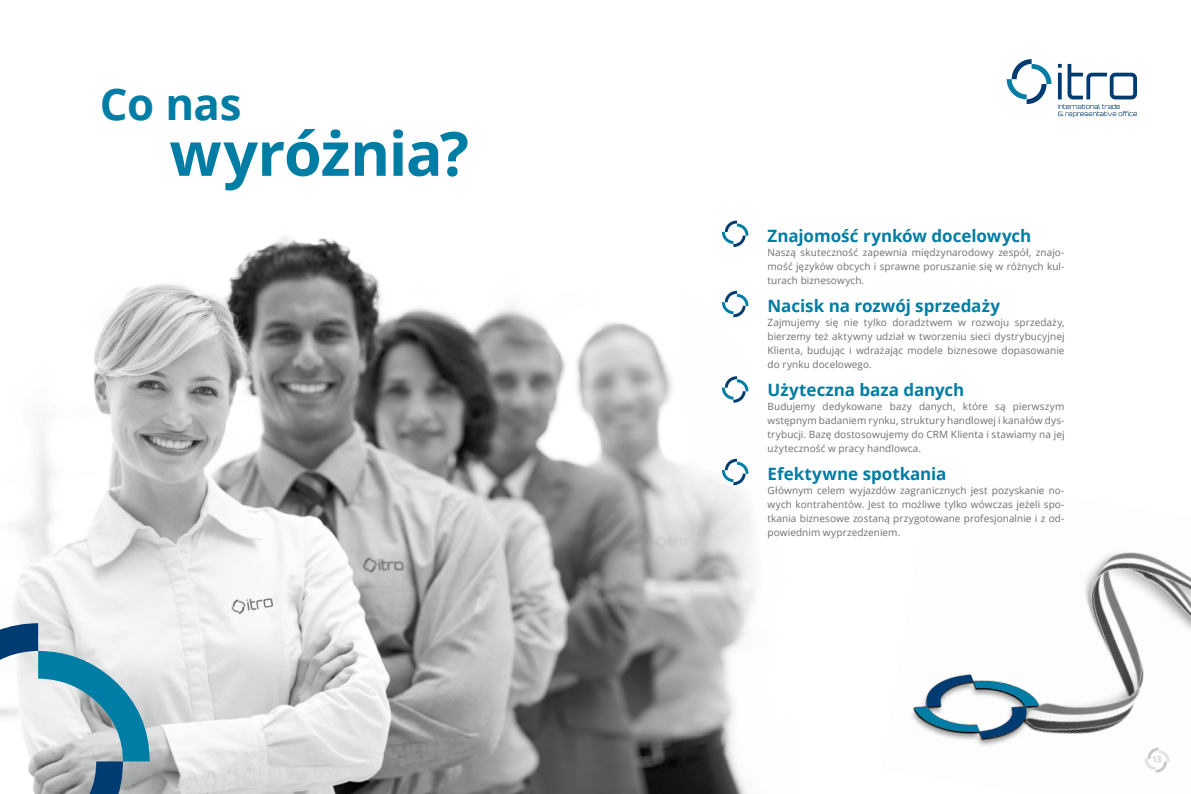
<style>
.page{position:relative;width:1191px;height:794px;background:#fff}
.page>*{position:absolute;margin:0;border:0;box-sizing:border-box;transform-origin:0 0}
.t1{font:700 61px "Open Sans";letter-spacing:-.015em;color:#007da4}
.t2{font:700 43.8px "Open Sans";color:#007da4}
.t3{font:700 17px "Open Sans";letter-spacing:-.005em;color:#007da4}
.t4{font:10px/14px "Open Sans";letter-spacing:.005em;color:#6f6f6e;text-align:justify}
.t5{font:600 8px "Open Sans";color:#c5c6c6}
</style>
<div class="page">
<img style="left:911px;top:552px;width:280px;height:221px">
<img style="left:14px;top:232px;width:740px;height:562px">
<svg style="left:0;top:623px;width:150px;height:171px"></svg>
<svg style="left:1006px;top:59px;width:45px;height:45px"></svg>
<svg style="left:1058px;top:64px;width:79px;height:53px"></svg>
<svg style="left:914px;top:675px;width:125px;height:63px"></svg>
<svg style="left:722px;top:220px;width:26px;height:27px"></svg>
<svg style="left:722px;top:291px;width:26px;height:26px"></svg>
<svg style="left:722px;top:376px;width:26px;height:27px"></svg>
<svg style="left:722px;top:459px;width:26px;height:26px"></svg>
<svg style="left:1144px;top:747px;width:25px;height:25px"></svg>
<h2 class="t2" style="left:100px;top:73px;width:143px">Co nas</h2>
<h1 class="t1" style="left:169px;top:111px;width:301px">wyróżnia?</h1>
<h3 class="t3" style="left:767px;top:224px;width:265px">Znajomość rynków docelowych</h3>
<p class="t4" style="left:767px;top:245px;width:298px">Naszą skuteczność zapewnia międzynarodowy zespół, znajo&shy;mość języków obcych i sprawne poruszanie się w różnych kul&shy;turach biznesowych.</p>
<h3 class="t3" style="left:767px;top:294px;width:234px">Nacisk na rozwój sprzedaży</h3>
<p class="t4" style="left:767px;top:315px;width:298px">Zajmujemy się nie tylko doradztwem w rozwoju sprzedaży, bierzemy też aktywny udział w tworzeniu sieci dystrybucyjnej Klienta, budując i wdrażając modele biznesowe dopasowanie do rynku docelowego.</p>
<h3 class="t3" style="left:767px;top:378px;width:198px">Użyteczna baza danych</h3>
<p class="t4" style="left:767px;top:399px;width:298px">Budujemy dedykowane bazy danych, które są pierwszym wstępnym badaniem rynku, struktury handlowej i kanałów dys&shy;trybucji. Bazę dostosowujemy do CRM Klienta i stawiamy na jej użyteczność w pracy handlowca.</p>
<h3 class="t3" style="left:767px;top:462px;width:180px">Efektywne spotkania</h3>
<p class="t4" style="left:767px;top:483px;width:298px">Głównym celem wyjazdów zagranicznych jest pozyskanie no&shy;wych kontrahentów. Jest to możliwe tylko wówczas jeżeli spo&shy;tkania biznesowe zostaną przygotowane profesjonalnie i z od&shy;powiednim wyprzedzeniem.</p>
<p class="t5" style="left:1152px;top:754px;width:10px">13</p>
</div>
